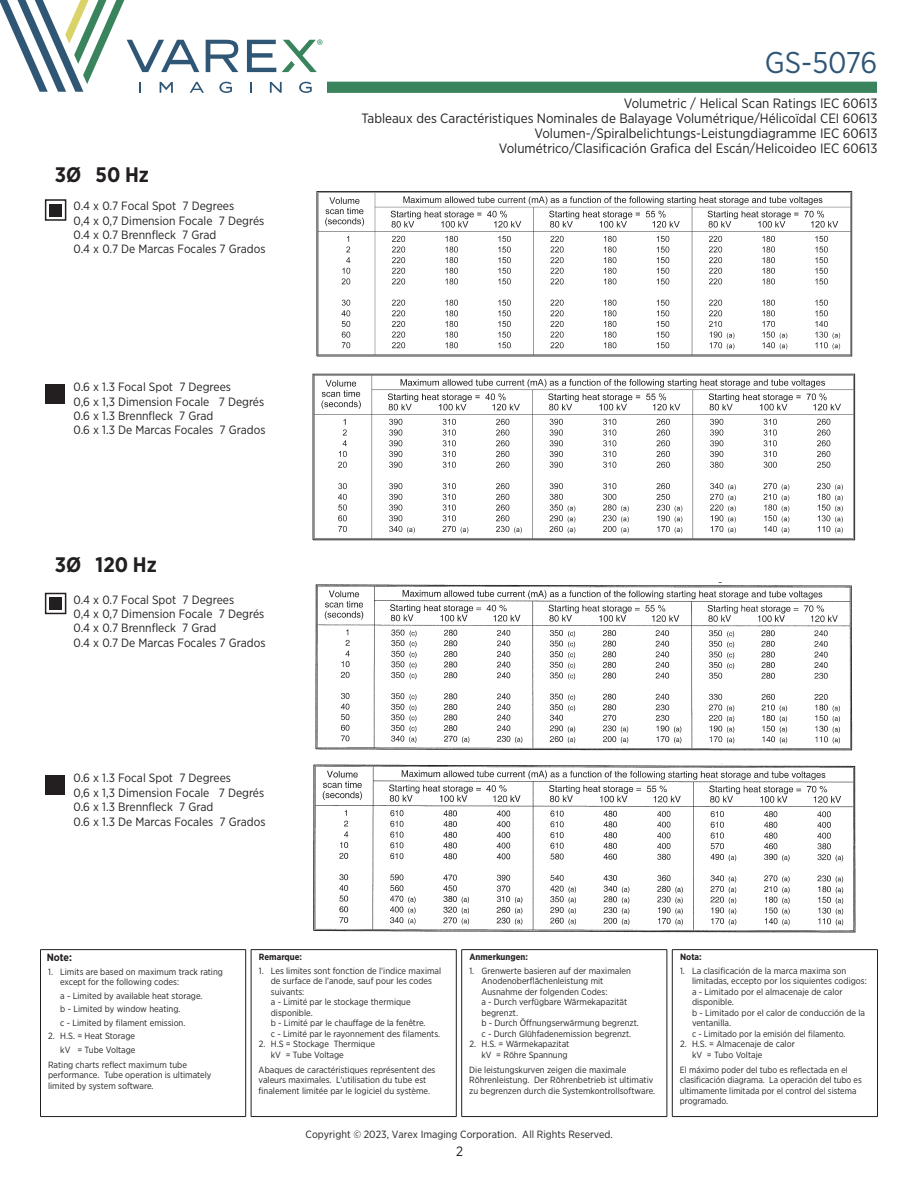
<style>
.page{position:relative;width:918px;height:1188px;background:#fff}
.page>*{position:absolute;margin:0;border:0;box-sizing:border-box;transform-origin:0 0}
.t1{font:30px "Gotham Narrow";letter-spacing:-.01em;color:#305676}
.t2{font:700 21px "Gotham Narrow";color:#231f20}
.t3{font:13.5px "Gotham Narrow";color:#231f20}
.t4{font:12.3px "Neutraface Text Book Alt";color:#0a8348}
.t5{font:12px "Gotham Narrow";color:#231f20}
.t6{font:10.5px "Gotham Narrow";color:#231f20}
.Notes_8pt{font:700 10.5px "Gotham Narrow";color:#231f20}
.Notes_7pt{font:9px/10.5px "Gotham Narrow";color:#231f20}
.Stator_notes_7pt{font:9px/10.5px "Gotham Narrow";color:#231f20}
.Notes_7pt-2{font:700 9px "Gotham Narrow";color:#231f20}
</style>
<div class="page">
<div style="left:327px;top:82px;width:550px;height:11px;background:#39835d"></div>
<svg style="left:0;top:0;width:317px;height:93px"></svg>
<div style="left:45px;top:775px;width:20px;height:20px;background:#231f20"></div>
<div style="left:45px;top:384px;width:20px;height:20px;background:#231f20"></div>
<div style="left:45px;top:593px;width:21px;height:21px;border:2px solid #231f20"></div>
<div style="left:49px;top:597px;width:13px;height:13px;background:#231f20"></div>
<svg style="left:49px;top:216px;width:13px;height:1px"></svg>
<div style="left:45px;top:199px;width:21px;height:22px;border:2px solid #231f20"></div>
<div style="left:49px;top:204px;width:13px;height:12px;background:#231f20"></div>
<img style="left:315px;top:582px;width:538px;height:169px">
<img style="left:316px;top:191px;width:537px;height:166px">
<img style="left:313px;top:763px;width:543px;height:170px">
<img style="left:312px;top:373px;width:544px;height:168px">
<hr style="left:40px;top:949px;width:206px;height:1px;background:#231f20">
<hr style="left:40px;top:950px;width:1px;height:166px;background:#231f20">
<hr style="left:245px;top:950px;width:1px;height:166px;background:#231f20">
<hr style="left:251px;top:949px;width:205px;height:1px;background:#231f20">
<hr style="left:251px;top:950px;width:1px;height:166px;background:#231f20">
<hr style="left:456px;top:950px;width:1px;height:166px;background:#231f20">
<hr style="left:462px;top:949px;width:205px;height:1px;background:#231f20">
<hr style="left:461px;top:950px;width:1px;height:166px;background:#231f20">
<hr style="left:667px;top:950px;width:1px;height:166px;background:#231f20">
<hr style="left:672px;top:949px;width:206px;height:1px;background:#231f20">
<hr style="left:672px;top:950px;width:1px;height:166px;background:#231f20">
<hr style="left:877px;top:950px;width:1px;height:166px;background:#231f20">
<hr style="left:40px;top:1116px;width:206px;height:1px;background:#231f20">
<hr style="left:251px;top:1116px;width:205px;height:1px;background:#231f20">
<hr style="left:462px;top:1116px;width:205px;height:1px;background:#231f20">
<hr style="left:672px;top:1116px;width:206px;height:1px;background:#231f20">
<p class="t2" style="left:55px;top:161px;width:96px">3Ø 50 Hz</p>
<p class="t5" style="left:74px;top:198px;width:162px">0.4 x 0.7 Focal Spot 7 Degrees</p>
<p class="t5" style="left:74px;top:213px;width:192px">0,4 x 0,7 Dimension Focale 7 Degrés</p>
<p class="t5" style="left:74px;top:227px;width:144px">0.4 x 0.7 Brennfleck 7 Grad</p>
<p class="t5" style="left:74px;top:242px;width:193px">0.4 x 0.7 De Marcas Focales 7 Grados</p>
<p class="t5" style="left:74px;top:380px;width:159px">0.6 x 1.3 Focal Spot 7 Degrees</p>
<p class="t5" style="left:74px;top:394px;width:192px">0,6 x 1,3 Dimension Focale 7 Degrés</p>
<p class="t5" style="left:74px;top:408px;width:141px">0.6 x 1.3 Brennfleck 7 Grad</p>
<p class="t5" style="left:74px;top:423px;width:193px">0.6 x 1.3 De Marcas Focales 7 Grados</p>
<p class="t2" style="left:55px;top:551px;width:103px">3Ø 120 Hz</p>
<p class="t5" style="left:74px;top:592px;width:162px">0.4 x 0.7 Focal Spot 7 Degrees</p>
<p class="t5" style="left:74px;top:606px;width:192px">0,4 x 0,7 Dimension Focale 7 Degrés</p>
<p class="t5" style="left:74px;top:621px;width:144px">0.4 x 0.7 Brennfleck 7 Grad</p>
<p class="t5" style="left:74px;top:635px;width:193px">0.4 x 0.7 De Marcas Focales 7 Grados</p>
<p class="t5" style="left:74px;top:771px;width:159px">0.6 x 1.3 Focal Spot 7 Degrees</p>
<p class="t5" style="left:74px;top:785px;width:192px">0,6 x 1,3 Dimension Focale 7 Degrés</p>
<p class="t5" style="left:74px;top:800px;width:141px">0.6 x 1.3 Brennfleck 7 Grad</p>
<p class="t5" style="left:74px;top:814px;width:193px">0.6 x 1.3 De Marcas Focales 7 Grados</p>
<h3 class="t4" style="left:317px;top:36px;width:8px">®</h3>
<h1 class="t1" style="left:765px;top:44px;width:114px">GS-5076</h1>
<p class="t3" style="left:624px;top:95px;width:255px">Volumetric / Helical Scan Ratings IEC 60613</p>
<p class="t3" style="left:362px;top:110px;width:517px">Tableaux des Caractéristiques Nominales de Balayage Volumétrique/Hélicoïdal CEI 60613</p>
<p class="t3" style="left:535px;top:125px;width:344px">Volumen-/Spiralbelichtungs-Leistungdiagramme IEC 60613</p>
<p class="t3" style="left:499px;top:140px;width:380px">Volumétrico/Clasificación Grafica del Escán/Helicoideo IEC 60613</p>
<p class="Notes_8pt" style="left:47px;top:951px;width:27px">Note:</p>
<p class="Notes_7pt" style="left:60px;top:966px;width:164px;text-indent:-12px">1. Limits are based on maximum track rating except for the following codes:</p>
<p class="Notes_7pt" style="left:60px;top:990px;width:144px">a - Limited by available heat storage.</p>
<p class="Notes_7pt" style="left:60px;top:1004px;width:122px">b - Limited by window heating.</p>
<p class="Notes_7pt" style="left:60px;top:1017px;width:127px">c - Limited by filament emission.</p>
<p class="Notes_7pt" style="left:48px;top:1031px;width:88px">2. H.S. = Heat Storage</p>
<p class="Notes_7pt" style="left:60px;top:1044px;width:77px">kV = Tube Voltage</p>
<p class="Stator_notes_7pt" style="left:48px;top:1059px;width:165px">Rating charts reflect maximum tube performance. Tube operation is ultimately limited by system software.</p>
<p class="Notes_7pt-2" style="left:259px;top:951px;width:45px">Remarque:</p>
<p class="Notes_7pt" style="left:271px;top:965px;width:172px;text-indent:-12px">1. Les limites sont fonction de l’indice maximal de surface de l’anode, sauf pour les codes suivants:</p>
<p class="Notes_7pt" style="left:271px;top:996px;width:141px">a - Limité par le stockage thermique disponible.</p>
<p class="Notes_7pt" style="left:271px;top:1017px;width:156px">b - Limité par le chauffage de la fenêtre.</p>
<p class="Notes_7pt" style="left:271px;top:1028px;width:171px">c - Limité par le rayonnement des filaments.</p>
<p class="Notes_7pt" style="left:259px;top:1038px;width:118px">2. H.S = Stockage Thermique</p>
<p class="Notes_7pt" style="left:271px;top:1049px;width:74px">kV = Tube Voltage</p>
<p class="Stator_notes_7pt" style="left:259px;top:1064px;width:178px">Abaques de caractéristiques représentent des valeurs maximales. L’utilisation du tube est finalement limitée par le logiciel du système.</p>
<p class="Notes_7pt-2" style="left:469px;top:951px;width:60px">Anmerkungen:</p>
<p class="Notes_7pt" style="left:481px;top:965px;width:151px;text-indent:-12px">1. Grenwerte basieren auf der maximalen<br>Anodenoberflächenleistung mit<br>Ausnahme der folgenden Codes:</p>
<p class="Notes_7pt" style="left:481px;top:996px;width:147px">a - Durch verfügbare Wärmekapazität begrenzt.</p>
<p class="Notes_7pt" style="left:481px;top:1017px;width:159px">b - Durch Öffnungserwärmung begrenzt.</p>
<p class="Notes_7pt" style="left:481px;top:1028px;width:151px">c - Durch Glühfadenemission begrenzt.</p>
<p class="Notes_7pt" style="left:469px;top:1038px;width:101px">2. H.S. = Wärmekapazitat</p>
<p class="Notes_7pt" style="left:481px;top:1049px;width:88px">kV = Röhre Spannung</p>
<p class="Stator_notes_7pt" style="left:469px;top:1064px;width:187px">Die leistungskurven zeigen die maximale<br>Röhrenleistung. Der Röhrenbetrieb ist ultimativ zu begrenzen durch die Systemkontrollsoftware.</p>
<p class="t6" style="left:306px;top:1127px;width:309px">Copyright © 2023, Varex Imaging Corporation. All Rights Reserved.</p>
<h3 class="t3" style="left:456px;top:1142px;width:9px">2</h3>
<p class="Notes_7pt-2" style="left:680px;top:951px;width:23px">Nota:</p>
<p class="Notes_7pt" style="left:692px;top:965px;width:176px;text-indent:-12px">1. La clasificación de la marca maxima son limitadas, eccepto por los siquientes codigos:</p>
<p class="Notes_7pt" style="left:692px;top:986px;width:152px">a - Limitado por el almacenaje de calor disponible.</p>
<p class="Notes_7pt" style="left:692px;top:1007px;width:175px">b - Limitado por el calor de conducción de la ventanilla.</p>
<p class="Notes_7pt" style="left:692px;top:1028px;width:155px">c - Limitado por la emisión del filamento.</p>
<p class="Notes_7pt" style="left:680px;top:1038px;width:116px">2. H.S. = Almacenaje de calor</p>
<p class="Notes_7pt" style="left:692px;top:1049px;width:72px">kV = Tubo Voltaje</p>
<p class="Stator_notes_7pt" style="left:680px;top:1064px;width:183px">El máximo poder del tubo es reflectada en el clasificación diagrama. La operación del tubo es ultimamente limitada por el control del sistema programado.</p>
</div>
